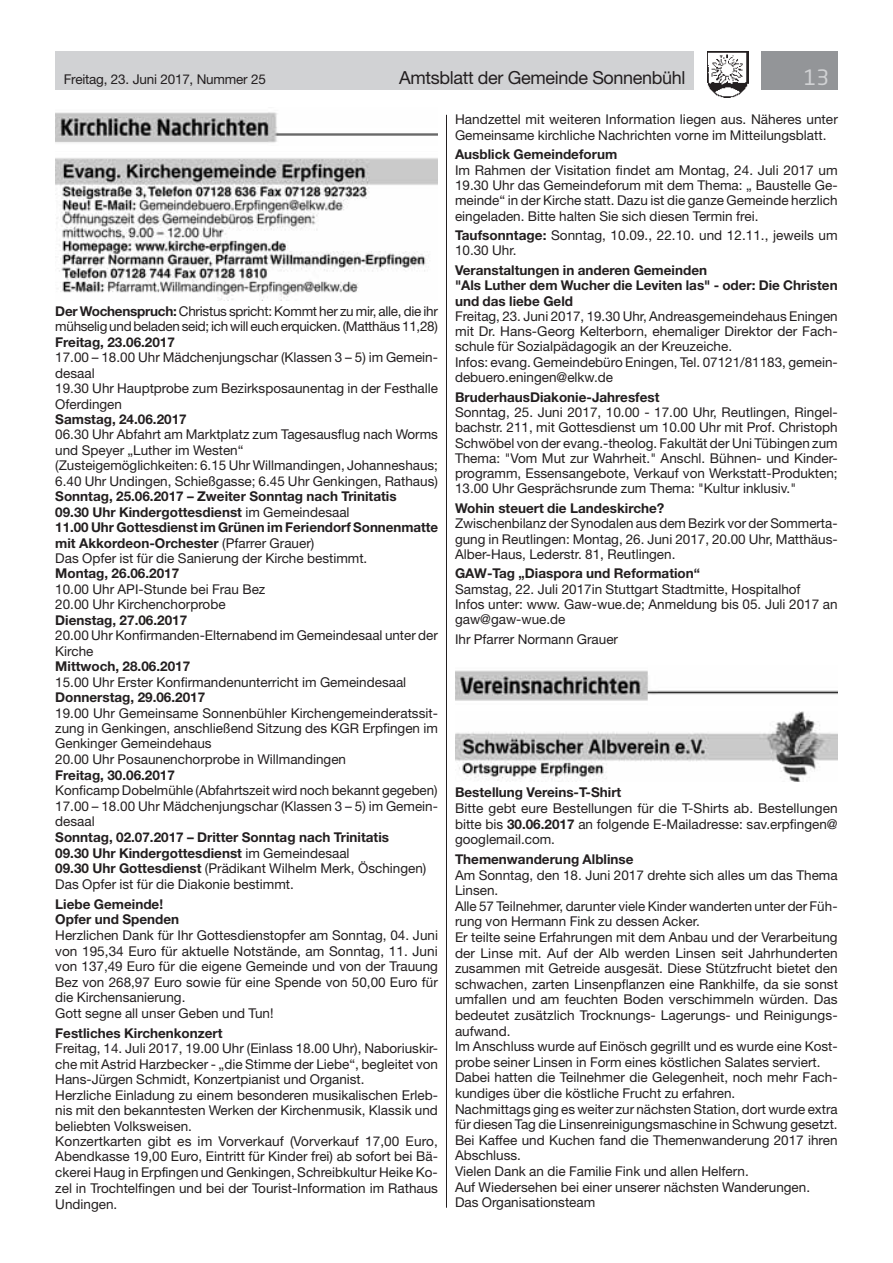
<style>
.page{position:relative;width:893px;height:1263px;background:#fff}
.page>*{position:absolute;margin:0;border:0;box-sizing:border-box;transform-origin:0 0}
.t1{font:21px "Neo Sans Std";color:#d1d2d4}
.t2{font:18px "Helvetica Neue LT Std";letter-spacing:-.02em;color:#231f20}
.t3{font:13.5px/15.6px "Helvetica Neue LT Std";color:#231f20}
.t4{font:700 13.5px/15.5px "Helvetica Neue LT Std";color:#231f20}
.t5{font:13.5px/15.5px "Helvetica Neue LT Std";letter-spacing:-.02em;color:#231f20}
.s1{font-weight:700}
.s2{font-weight:400}
</style>
<div class="page">
<div style="left:55px;top:51px;width:639px;height:38px;background:#d1d2d4"></div>
<div style="left:761px;top:51px;width:77px;height:38px;background:#939598"></div>
<img style="left:707px;top:51px;width:41px;height:47px">
<img style="left:55px;top:112px;width:383px;height:31px">
<img style="left:55px;top:158px;width:383px;height:142px">
<img style="left:455px;top:670px;width:383px;height:31px">
<img style="left:455px;top:711px;width:383px;height:70px">
<hr style="left:446px;top:115px;width:1px;height:1093px;background:#231f20">
<p class="t3" style="left:64px;top:71px;width:204px">Freitag, 23. Juni 2017, Nummer 25</p>
<h2 class="t2" style="left:399px;top:67px;width:288px">Amtsblatt der Gemeinde Sonnenbühl</h2>
<h1 class="t1" style="left:804px;top:64px;width:27px">13</h1>
<p class="t5" style="left:55px;top:303px;width:384px"><span class="s1">Der Wochenspruch:</span> Christus spricht: Kommt her zu mir, alle, die ihr mühselig und beladen seid; ich will euch erquicken. (Matthäus 11,28)</p>
<p class="t4" style="left:55px;top:334px;width:121px">Freitag, 23.06.2017</p>
<p class="t3" style="left:55px;top:349px;width:384px">17.00 – 18.00 Uhr Mädchenjungschar (Klassen 3 – 5) im Gemein&shy;desaal<br>19.30 Uhr Hauptprobe zum Bezirksposaunentag in der Festhalle Oferdingen</p>
<p class="t4" style="left:55px;top:411px;width:133px">Samstag, 24.06.2017</p>
<p class="t3" style="left:55px;top:427px;width:384px">06.30 Uhr Abfahrt am Marktplatz zum Tagesausflug nach Worms und Speyer „Luther im Westen“<br>(Zusteigemöglichkeiten: 6.15 Uhr Willmandingen, Johanneshaus; 6.40 Uhr Undingen, Schießgasse; 6.45 Uhr Genkingen, Rathaus)</p>
<p class="t4" style="left:55px;top:488px;width:384px">Sonntag, 25.06.2017 – Zweiter Sonntag nach Trinitatis<br>09.30 Uhr Kindergottesdienst <span class="s2">im Gemeindesaal<br></span>11.00 Uhr Gottesdienst im Grünen im Feriendorf Sonnenmatte mit Akkordeon-Orchester <span class="s2">(Pfarrer Grauer)<br>Das Opfer ist für die Sanierung der Kirche bestimmt.</span></p>
<p class="t4" style="left:55px;top:566px;width:125px">Montag, 26.06.2017</p>
<p class="t3" style="left:55px;top:581px;width:212px">10.00 Uhr API-Stunde bei Frau Bez<br>20.00 Uhr Kirchenchorprobe</p>
<p class="t4" style="left:55px;top:612px;width:133px">Dienstag, 27.06.2017</p>
<p class="t3" style="left:55px;top:628px;width:384px">20.00 Uhr Konfirmanden-Elternabend im Gemeindesaal unter der<br>Kirche</p>
<p class="t4" style="left:55px;top:658px;width:136px">Mittwoch, 28.06.2017</p>
<p class="t3" style="left:55px;top:674px;width:352px">15.00 Uhr Erster Konfirmandenunterricht im Gemeindesaal</p>
<p class="t4" style="left:55px;top:689px;width:151px">Donnerstag, 29.06.2017</p>
<p class="t3" style="left:55px;top:705px;width:384px">19.00 Uhr Gemeinsame Sonnenbühler Kirchengemeinderatssit&shy;zung in Genkingen, anschließend Sitzung des KGR Erpfingen im Genkinger Gemeindehaus<br>20.00 Uhr Posaunenchorprobe in Willmandingen</p>
<p class="t4" style="left:55px;top:767px;width:121px">Freitag, 30.06.2017</p>
<p class="t3" style="left:55px;top:782px;width:384px;text-align:justify">Konficamp Dobelmühle (Abfahrtszeit wird noch bekannt gegeben)<br>17.00 – 18.00 Uhr Mädchenjungschar (Klassen 3 – 5) im Gemein&shy;desaal</p>
<p class="t4" style="left:55px;top:829px;width:373px">Sonntag, 02.07.2017 – Dritter Sonntag nach Trinitatis<br>09.30 Uhr Kindergottesdienst <span class="s2">im Gemeindesaal<br></span>09.30 Uhr Gottesdienst <span class="s2">(Prädikant Wilhelm Merk, Öschingen)<br>Das Opfer ist für die Diakonie bestimmt.</span></p>
<p class="t4" style="left:55px;top:896px;width:126px">Liebe Gemeinde!<br>Opfer und Spenden</p>
<p class="t3" style="left:55px;top:927px;width:384px">Herzlichen Dank für Ihr Gottesdienstopfer am Sonntag, 04. Juni von 195,34 Euro für aktuelle Notstände, am Sonntag, 11. Juni von 137,49 Euro für die eigene Gemeinde und von der Trauung Bez von 268,97 Euro sowie für eine Spende von 50,00 Euro für die Kirchensanierung.<br>Gott segne all unser Geben und Tun!</p>
<p class="t4" style="left:55px;top:1025px;width:169px">Festliches Kirchenkonzert</p>
<p class="t3" style="left:55px;top:1040px;width:384px">Freitag, 14. Juli 2017, 19.00 Uhr (Einlass 18.00 Uhr), Naboriuskir&shy;che mit Astrid Harzbecker - „die Stimme der Liebe“, begleitet von Hans-Jürgen Schmidt, Konzertpianist und Organist.<br>Herzliche Einladung zu einem besonderen musikalischen Erleb&shy;nis mit den bekanntesten Werken der Kirchenmusik, Klassik und beliebten Volksweisen.<br>Konzertkarten gibt es im Vorverkauf (Vorverkauf 17,00 Euro, Abendkasse 19,00 Euro, Eintritt für Kinder frei) ab sofort bei Bä&shy;ckerei Haug in Erpfingen und Genkingen, Schreibkultur Heike Ko&shy;zel in Trochtelfingen und bei der Tourist-Information im Rathaus Undingen.</p>
<p class="t3" style="left:455px;top:112px;width:384px">Handzettel mit weiteren Information liegen aus. Näheres unter<br>Gemeinsame kirchliche Nachrichten vorne im Mitteilungsblatt.</p>
<p class="t4" style="left:455px;top:146px;width:164px">Ausblick Gemeindeforum</p>
<p class="t3" style="left:455px;top:162px;width:384px;text-align:justify">Im Rahmen der Visitation findet am Montag, 24. Juli 2017 um 19.30 Uhr das Gemeindeforum mit dem Thema: „ Baustelle Ge&shy;meinde“ in der Kirche statt. Dazu ist die ganze Gemeinde herzlich eingeladen. Bitte halten Sie sich diesen Termin frei.</p>
<p class="t3" style="left:455px;top:227px;width:384px"><span class="s1">Taufsonntage:</span> Sonntag, 10.09., 22.10. und 12.11., jeweils um<br>10.30 Uhr.</p>
<p class="t4" style="left:455px;top:262px;width:384px">Veranstaltungen in anderen Gemeinden<br>"Als Luther dem Wucher die Leviten las" - oder: Die Christen und das liebe Geld</p>
<p class="t3" style="left:455px;top:308px;width:384px">Freitag, 23. Juni 2017, 19.30 Uhr, Andreasgemeindehaus Eningen mit Dr. Hans-Georg Kelterborn, ehemaliger Direktor der Fach&shy;schule für Sozialpädagogik an der Kreuzeiche.<br>Infos: evang. Gemeindebüro Eningen, Tel. 07121/81183, gemein&shy;debuero.eningen@elkw.de</p>
<p class="t4" style="left:455px;top:389px;width:206px">BruderhausDiakonie-Jahresfest</p>
<p class="t3" style="left:455px;top:404px;width:384px;text-align:justify">Sonntag, 25. Juni 2017, 10.00 - 17.00 Uhr, Reutlingen, Ringel&shy;bachstr. 211, mit Gottesdienst um 10.00 Uhr mit Prof. Christoph Schwöbel von der evang.-theolog. Fakultät der Uni Tübingen zum Thema: "Vom Mut zur Wahrheit." Anschl. Bühnen- und Kinder&shy;programm, Essensangebote, Verkauf von Werkstatt-Produkten; 13.00 Uhr Gesprächsrunde zum Thema: "Kultur inklusiv."</p>
<p class="t4" style="left:455px;top:500px;width:211px">Wohin steuert die Landeskirche?</p>
<p class="t3" style="left:455px;top:516px;width:384px;text-align:justify">Zwischenbilanz der Synodalen aus dem Bezirk vor der Sommerta&shy;gung in Reutlingen: Montag, 26. Juni 2017, 20.00 Uhr, Matthäus-Alber-Haus, Lederstr. 81, Reutlingen.</p>
<p class="t4" style="left:455px;top:566px;width:247px">GAW-Tag „Diaspora und Reformation“</p>
<p class="t3" style="left:455px;top:581px;width:384px">Samstag, 22. Juli 2017in Stuttgart Stadtmitte, Hospitalhof<br>Infos unter: www. Gaw-wue.de; Anmeldung bis 05. Juli 2017 an gaw@gaw-wue.de</p>
<p class="t3" style="left:455px;top:631px;width:165px">Ihr Pfarrer Normann Grauer</p>
<p class="t4" style="left:455px;top:784px;width:168px">Bestellung Vereins-T-Shirt</p>
<p class="t3" style="left:455px;top:800px;width:384px;text-align:justify">Bitte gebt eure Bestellungen für die T-Shirts ab. Bestellungen bitte bis <span class="s1">30.06.2017</span> an folgende E-Mailadresse: sav.erpfingen@ googlemail.com.</p>
<p class="t4" style="left:455px;top:851px;width:180px">Themenwanderung Alblinse</p>
<p class="t3" style="left:455px;top:867px;width:384px">Am Sonntag, den 18. Juni 2017 drehte sich alles um das Thema Linsen.<br>Alle 57 Teilnehmer, darunter viele Kinder wanderten unter der Füh&shy;rung von Hermann Fink zu dessen Acker.<br>Er teilte seine Erfahrungen mit dem Anbau und der Verarbeitung der Linse mit. Auf der Alb werden Linsen seit Jahrhunderten zusammen mit Getreide ausgesät. Diese Stützfrucht bietet den schwachen, zarten Linsenpflanzen eine Rankhilfe, da sie sonst umfallen und am feuchten Boden verschimmeln würden. Das bedeutet zusätzlich Trocknungs- Lagerungs- und Reinigungs&shy;aufwand.<br>Im Anschluss wurde auf Einösch gegrillt und es wurde eine Kost&shy;probe seiner Linsen in Form eines köstlichen Salates serviert.<br>Dabei hatten die Teilnehmer die Gelegenheit, noch mehr Fach&shy;kundiges über die köstliche Frucht zu erfahren.<br>Nachmittags ging es weiter zur nächsten Station, dort wurde extra für diesen Tag die Linsenreinigungsmaschine in Schwung gesetzt.<br>Bei Kaffee und Kuchen fand die Themenwanderung 2017 ihren Abschluss.<br>Vielen Dank an die Familie Fink und allen Helfern.<br>Auf Wiedersehen bei einer unserer nächsten Wanderungen.<br>Das Organisationsteam</p>
</div>
